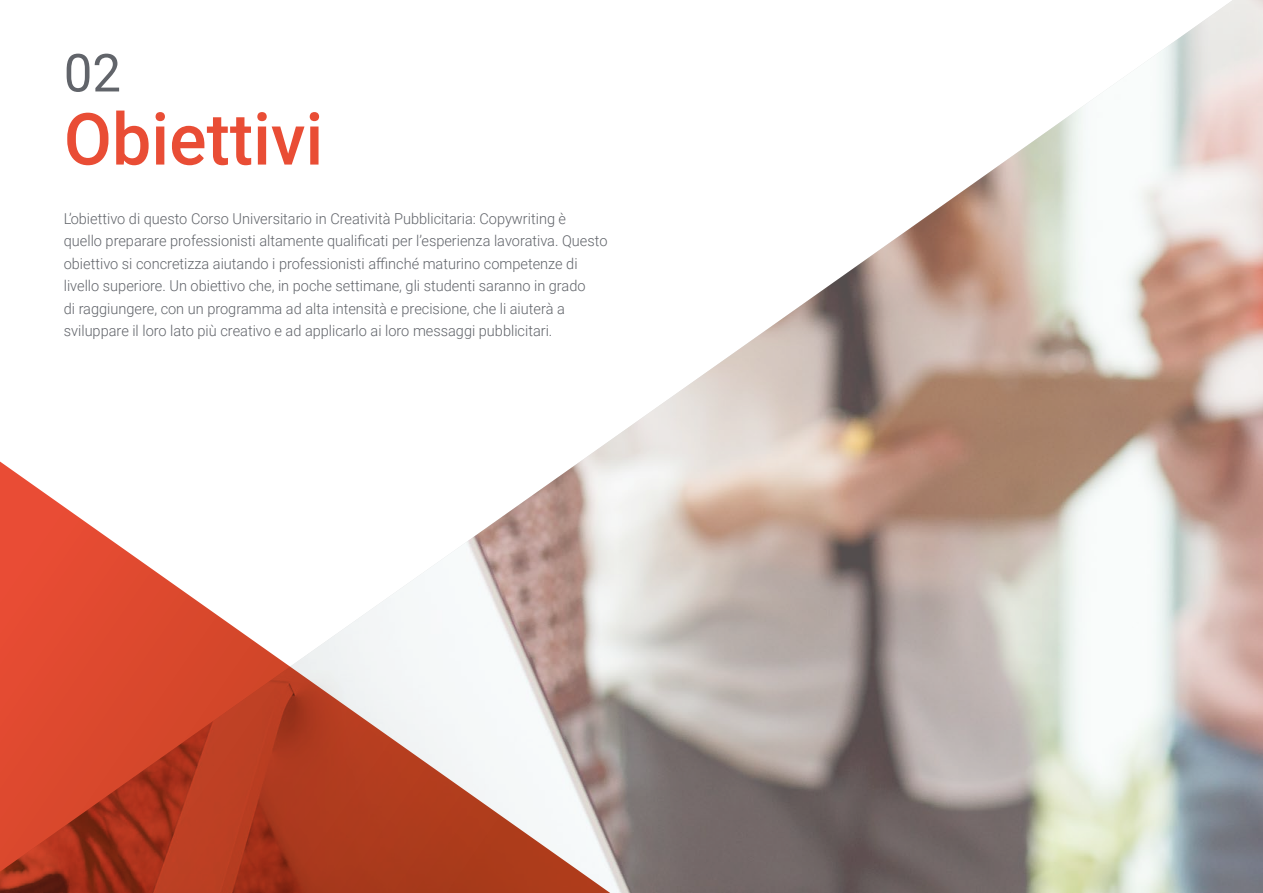
<style>
.page{position:relative;width:1263px;height:893px;background:#fff}
.page>*{position:absolute;margin:0;border:0;box-sizing:border-box;transform-origin:0 0}
.t1{font:500 72px "Roboto";color:#e94d35}
.t2{font:52.5px "Roboto";color:#61646a}
.t3{font:300 15px/22.5px "Roboto";color:#61646a}
</style>
<div class="page">
<img style="left:602px;top:0;width:661px;height:893px">
<svg style="left:0;top:446px;width:640px;height:447px"></svg>
<h2 class="t2" style="left:64px;top:36px;width:59px">02</h2>
<h1 class="t1" style="left:64px;top:89px;width:261px">Obiettivi</h1>
<p class="t3" style="left:64px;top:207px;width:545px">L’obiettivo di questo Corso Universitario in Creatività Pubblicitaria: Copywriting è quello preparare professionisti altamente qualificati per l’esperienza lavorativa. Questo obiettivo si concretizza aiutando i professionisti affinché maturino competenze di livello superiore. Un obiettivo che, in poche settimane, gli studenti saranno in grado<br>di raggiungere, con un programma ad alta intensità e precisione, che li aiuterà a sviluppare il loro lato più creativo e ad applicarlo ai loro messaggi pubblicitari.</p>
</div>
